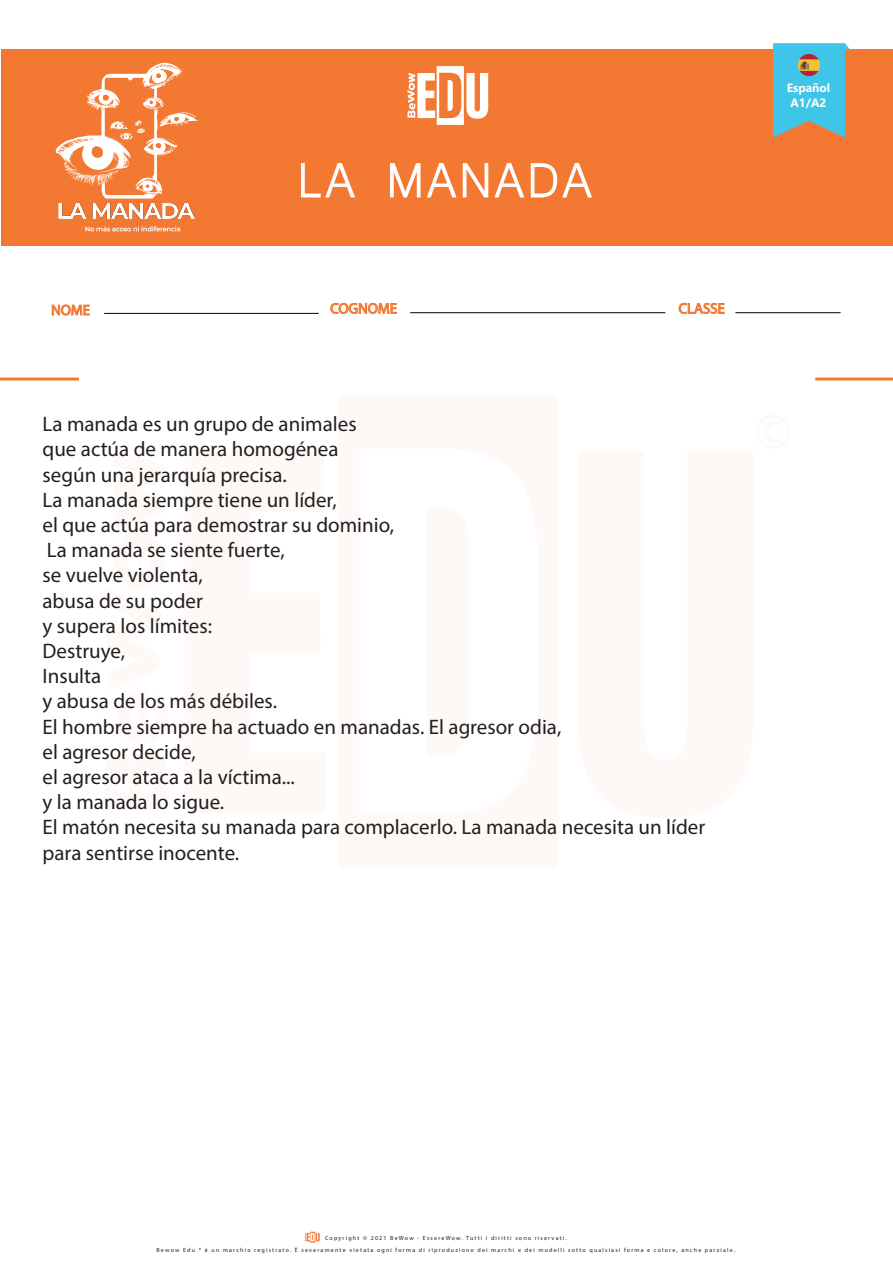
<style>
.page{position:relative;width:893px;height:1263px;background:#fff}
.page>*{position:absolute;margin:0;border:0;box-sizing:border-box;transform-origin:0 0}
.t1{font:61.5px "Microsoft Yi Baiti";letter-spacing:.06em;color:#fff;scale:.94 1}
.t2{font:21px/25.2px "Myriad Pro";color:#231f20}
.t3{font:14.7px "Myriad Pro";color:#f37932}
.t4{font:700 12px/14.4px "Segoe UI";color:#fff;text-align:center}
.t5{font:6px/12px "Myriad Pro";letter-spacing:.2em;color:#231f20;text-align:center}
</style>
<div class="page">
<svg style="left:305px;top:1232px;width:16px;height:10px"></svg>
<div style="left:1px;top:50px;width:892px;height:196px;background:#f37932"></div>
<svg style="left:301px;top:163px;width:54px;height:35px"></svg>
<svg style="left:390px;top:163px;width:202px;height:35px"></svg>
<svg style="left:407px;top:66px;width:81px;height:59px"></svg>
<svg style="left:773px;top:43px;width:77px;height:95px"></svg>
<img style="left:798px;top:54px;width:22px;height:22px;border-radius:11px">
<hr style="left:815px;top:378px;width:78px;height:3px;background:#f37932">
<hr style="left:0;top:378px;width:79px;height:3px;background:#f37932">
<svg style="left:51px;top:304px;width:39px;height:12px"></svg>
<svg style="left:330px;top:302px;width:67px;height:13px"></svg>
<svg style="left:678px;top:302px;width:47px;height:12px"></svg>
<hr style="left:104px;top:313px;width:215px;height:1px;background:#231f20">
<hr style="left:410px;top:312px;width:255px;height:1px;background:#231f20">
<hr style="left:735px;top:312px;width:106px;height:1px;background:#231f20">
<img style="left:43px;top:49px;width:180px;height:183px">
<h1 class="t1" style="left:298px;top:144px;width:314px">LA MANADA</h1>
<p class="t3" style="left:51px;top:301px;width:40px">NOME</p>
<p class="t3" style="left:330px;top:299px;width:68px">COGNOME</p>
<p class="t3" style="left:679px;top:299px;width:48px">CLASSE</p>
<p class="t2" style="left:43px;top:411px;width:664px">La manada es un grupo de animales<br>que actúa de manera homogénea<br>según una jerarquía precisa.<br>La manada siempre tiene un líder,<br>el que actúa para demostrar su dominio,<br>La manada se siente fuerte,<br>se vuelve violenta,<br>abusa de su poder<br>y supera los límites:<br>Destruye,<br>Insulta<br>y abusa de los más débiles.<br>El hombre siempre ha actuado en manadas. El agresor odia,<br>el agresor decide,<br>el agresor ataca a la víctima...<br>y la manada lo sigue.<br>El matón necesita su manada para complacerlo. La manada necesita un líder para sentirse inocente.</p>
<p class="t4" style="left:787px;top:80px;width:45px">Español<br>A1/A2</p>
<p class="t5" style="left:157px;top:1231px;width:580px">Copyright © 2021 BeWow - EssereWow. Tutti i diritti sono riservati.<br>Bewow Edu ® è un marchio registrato. È severamente vietata ogni forma di riproduzione dei marchi e dei modelli sotto qualsiasi forma e colore, anche parziale.</p>
</div>
